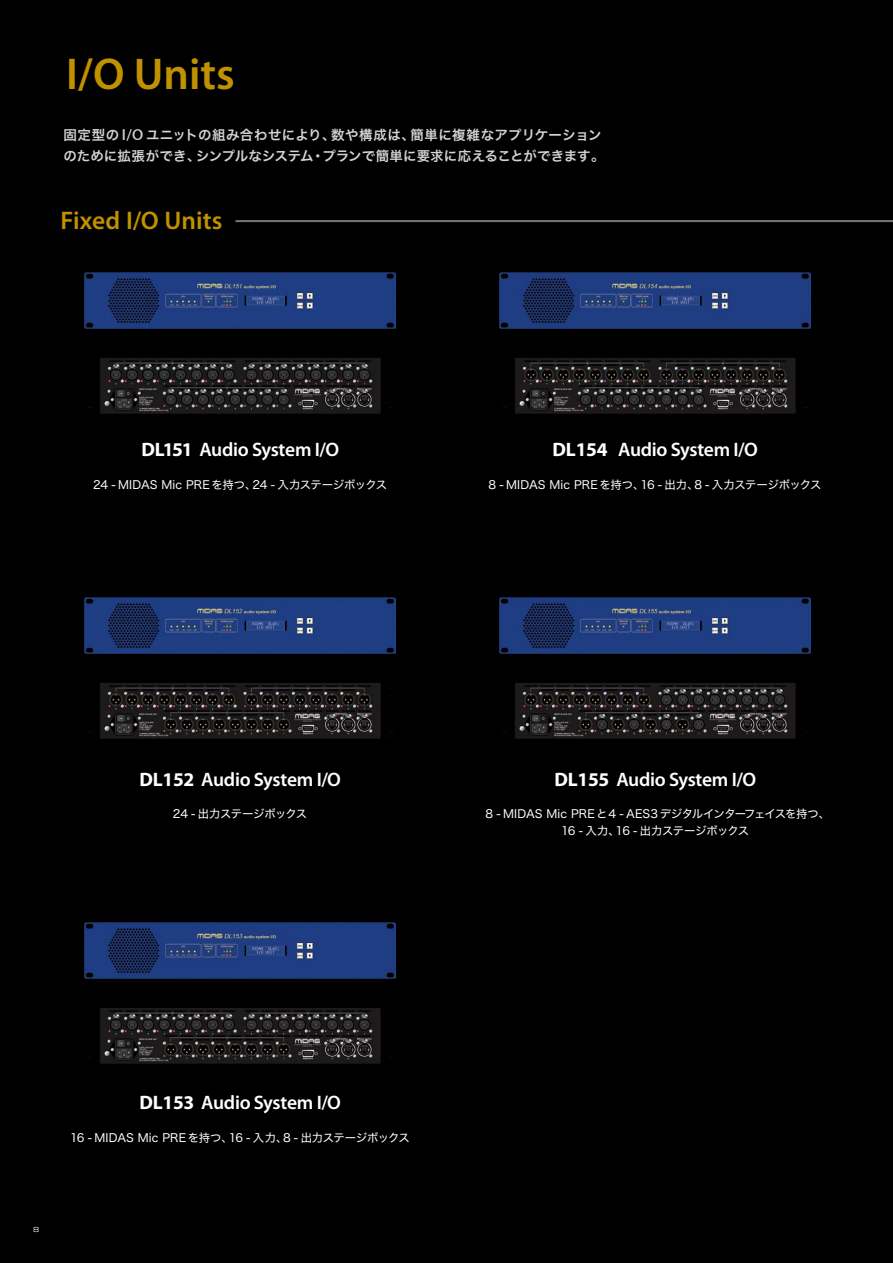
<style>
.page{position:relative;width:893px;height:1263px;background:#010000}
.page>*{position:absolute;margin:0;border:0;box-sizing:border-box;transform-origin:0 0}
.t1{font:600 44.7px "Myriad Pro";color:#c09100}
.t2{font:600 25.5px "Myriad Pro";color:#c09100}
.t3{font:600 19.5px "Myriad Pro";letter-spacing:-.015em;color:#fff}
.t4{font:13.5px/21.8px "Hira Kaku Pro W6";letter-spacing:.01em;color:#d3d3d4}
.t5{font:11.4px/16.4px "Hira Kaku Std W4";letter-spacing:-.01em;color:#fff;text-align:center}
.t6{font:11.4px "Hira Kaku Std W4";letter-spacing:-.04em;color:#fff}
.t7{font:7.5px "Eurostile Ext";color:#fff;scale:.9 1}
.s1{font-family:"Myriad Apple";font-weight:600;font-size:16.05px}
.s2{font-weight:700}
</style>
<div class="page">
<img style="left:85px;top:272px;width:310px;height:142px">
<img style="left:85px;top:597px;width:310px;height:142px">
<img style="left:85px;top:922px;width:310px;height:142px">
<img style="left:500px;top:272px;width:310px;height:142px">
<img style="left:500px;top:597px;width:310px;height:142px">
<hr style="left:235px;top:220px;width:658px;height:2px;background:#727171">
<h1 class="t1" style="left:66px;top:46px;width:170px">I/O Units</h1>
<p class="t4" style="left:63px;top:123px;width:543px">固定型の <span class="s1">I/O</span> ユニットの組み合わせにより、数や構成は、簡単に複雑なアプリケーションのために拡張ができ、シンプルなシステム・プランで簡単に要求に応えることができます。</p>
<h2 class="t2" style="left:60px;top:204px;width:164px">Fixed I/O Units</h2>
<h3 class="t3" style="left:141px;top:437px;width:199px"><span class="s2">DL151</span> Audio System I/O</h3>
<p class="t5" style="left:93px;top:476px;width:295px">24 - MIDAS Mic PREを持つ、24 - 入力ステージボックス</p>
<h3 class="t3" style="left:553px;top:437px;width:207px"><span class="s2">DL154</span> Audio System I/O</h3>
<p class="t5" style="left:489px;top:476px;width:335px">8 - MIDAS Mic PREを持つ、16 - 出力、8 - 入力ステージボックス</p>
<h3 class="t3" style="left:139px;top:767px;width:203px"><span class="s2">DL152</span> Audio System I/O</h3>
<p class="t6" style="left:173px;top:805px;width:136px">24 - 出力ステージボックス</p>
<h3 class="t3" style="left:554px;top:767px;width:203px"><span class="s2">DL155</span> Audio System I/O</h3>
<p class="t5" style="left:486px;top:806px;width:346px">8 - MIDAS Mic PREと4 - AES3デジタルインターフェイスを持つ、<br>16 - 入力、16 - 出力ステージボックス</p>
<h3 class="t3" style="left:139px;top:1090px;width:203px"><span class="s2">DL153</span> Audio System I/O</h3>
<p class="t5" style="left:70px;top:1130px;width:341px">16 - MIDAS Mic PREを持つ、16 - 入力、8 - 出力ステージボックス</p>
<p class="t7" style="left:33px;top:1224px;width:8px">8</p>
</div>
